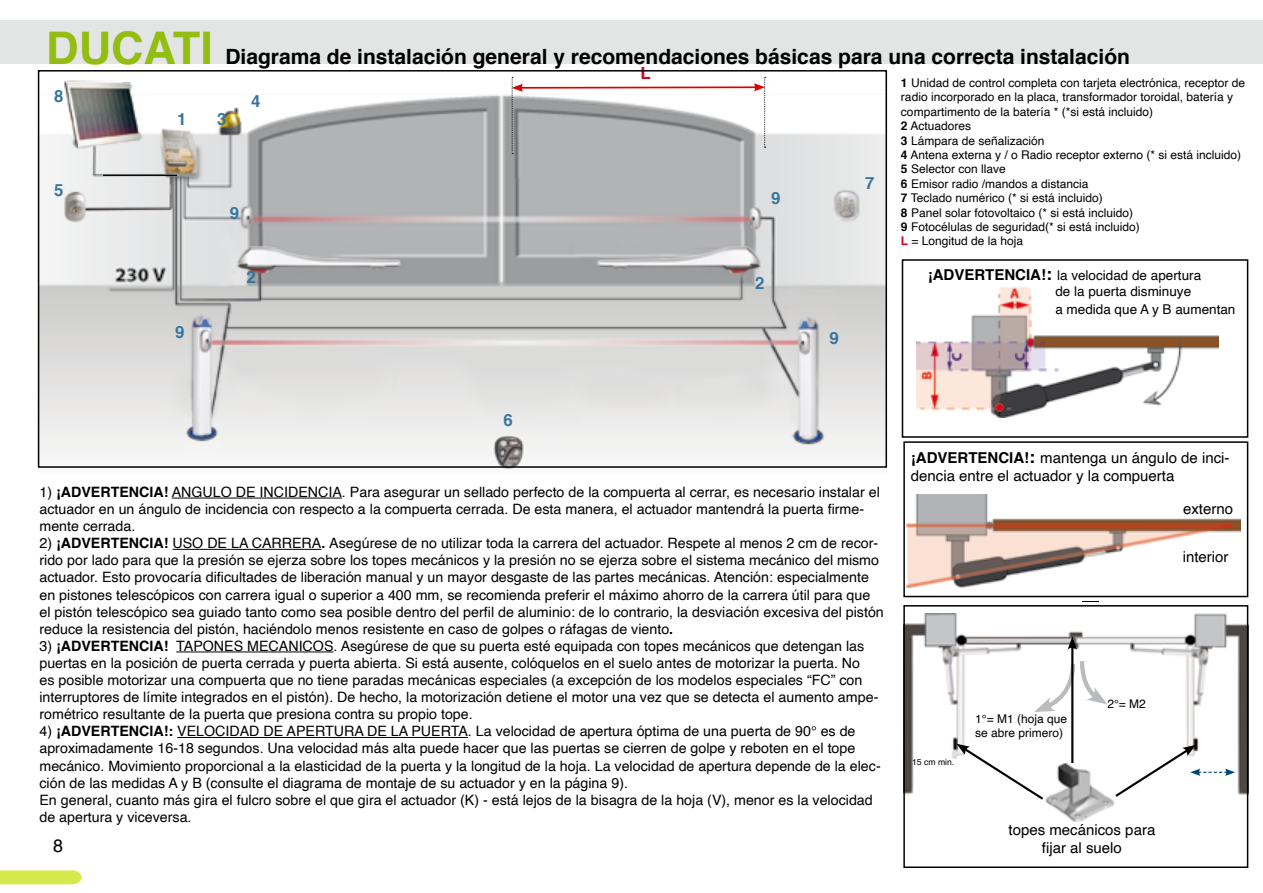
<style>
.page{position:relative;width:1263px;height:893px;background:#fff}
.page>*{position:absolute;margin:0;border:0;box-sizing:border-box;transform-origin:0 0}
.t1{font:700 21px "Helvetica";color:#000}
.t2{font:18px "Helvetica";color:#000}
.t3{font:700 16.8px "Helvetica";color:#3775a1}
.t4{font:700 16.8px "Helvetica";color:#cd071e}
.t5{font:15px/18px "Helvetica";color:#000}
.t6{font:14.25px/17.1px "Helvetica";color:#000}
.t7{font:13.5px/16.2px "Helvetica";color:#000}
.t8{font:12px/14.4px "Helvetica";color:#000}
.t9{font:8.7px "Helvetica";color:#000}
.s1{font-size:45px;color:#92bd11}
.s2{font-weight:700}
.s3{font-weight:700;color:#cd071e}
.s4{font-weight:700;font-size:15px}
.s5{font-weight:700;font-size:18px}
</style>
<div class="page">
<div style="left:0;top:21px;width:1263px;height:43px;background:#e3e4e4"></div>
<svg style="left:0;top:870px;width:82px;height:14px"></svg>
<img style="left:41px;top:77px;width:843px;height:393px">
<svg style="left:512px;top:77px;width:254px;height:77px"></svg>
<hr style="left:103px;top:175px;width:74px;height:1px;background:#000">
<hr style="left:172px;top:498px;width:170px;height:1px;background:#000">
<hr style="left:172px;top:549px;width:149px;height:1px;background:#000">
<hr style="left:176px;top:652px;width:157px;height:1px;background:#000">
<hr style="left:177px;top:737px;width:291px;height:1px;background:#000">
<div style="left:38px;top:70px;width:849px;height:398px;border:2px solid #000"></div>
<img style="left:907px;top:494px;width:334px;height:94px">
<div style="left:903px;top:441px;width:345px;height:156px;border:2px solid #000"></div>
<img style="left:906px;top:614px;width:339px;height:181px">
<svg style="left:1034px;top:657px;width:73px;height:56px"></svg>
<hr style="left:1071px;top:646px;width:2px;height:151px;background:#000">
<svg style="left:1067px;top:636px;width:10px;height:13px"></svg>
<img style="left:1045px;top:764px;width:70px;height:57px">
<svg style="left:1113px;top:745px;width:122px;height:54px"></svg>
<svg style="left:916px;top:736px;width:129px;height:64px"></svg>
<div style="left:903px;top:605px;width:345px;height:263px;border:2px solid #000"></div>
<img style="left:916px;top:287px;width:302px;height:131px">
<h1 class="t1" style="left:46px;top:40px;width:1085px"><span class="s1">DUCATI</span> Diagrama de instalación general y recomendaciones básicas para una correcta instalación</h1>
<p class="t4" style="left:640px;top:60px;width:12px">L</p>
<p class="t3" style="left:177px;top:105px;width:11px">1</p>
<p class="t3" style="left:217px;top:105px;width:11px">3</p>
<p class="t8" style="left:901px;top:76px;width:346px"><span class="s2">1</span> Unidad de control completa con tarjeta electrónica, receptor de radio incorporado en la placa, transformador toroidal, batería y compartimento de la batería * (*si está incluido)<br><span class="s2">2</span> Actuadores<br><span class="s2">3</span> Lámpara de señalización<br><span class="s2">4</span> Antena externa y / o Radio receptor externo (* si está incluido)<br><span class="s2">5</span> Selector con llave<br><span class="s2">6</span> Emisor radio /mandos a distancia<br><span class="s2">7</span> Teclado numérico (* si está incluido)<br><span class="s2">8</span> Panel solar fotovoltaico (* si está incluido)<br><span class="s2">9</span> Fotocélulas de seguridad(* si está incluido)<br><span class="s3">L</span> = Longitud de la hoja</p>
<p class="t7" style="left:1055px;top:268px;width:147px;text-indent:-128px"><span class="s4">¡ADVERTENCIA!</span><span class="s5">:</span> la velocidad de apertura de la puerta disminuye</p>
<p class="t7" style="left:1055px;top:302px;width:182px">a medida que A y B aumentan</p>
<p class="t3" style="left:54px;top:82px;width:11px">8</p>
<p class="t3" style="left:251px;top:87px;width:11px">4</p>
<p class="t3" style="left:865px;top:170px;width:11px">7</p>
<p class="t3" style="left:54px;top:176px;width:11px">5</p>
<p class="t3" style="left:771px;top:185px;width:11px">9</p>
<p class="t3" style="left:230px;top:200px;width:11px">9</p>
<p class="t3" style="left:246px;top:263px;width:11px">2</p>
<p class="t3" style="left:755px;top:269px;width:11px">2</p>
<p class="t3" style="left:175px;top:318px;width:11px">9</p>
<p class="t3" style="left:504px;top:406px;width:11px">6</p>
<p class="t3" style="left:829px;top:324px;width:11px">9</p>
<p class="t6" style="left:39px;top:484px;width:842px">1) <span class="s2">¡ADVERTENCIA!</span> ANGULO DE INCIDENCIA. Para asegurar un sellado perfecto de la compuerta al cerrar, es necesario instalar el actuador en un ángulo de incidencia con respecto a la compuerta cerrada. De esta manera, el actuador mantendrá la puerta firme&shy;mente cerrada.</p>
<p class="t6" style="left:39px;top:535px;width:846px">2) <span class="s2">¡ADVERTENCIA!</span> USO DE LA CARRERA<span class="s2">.</span> Asegúrese de no utilizar toda la carrera del actuador. Respete al menos 2 cm de recor&shy;rido por lado para que la presión se ejerza sobre los topes mecánicos y la presión no se ejerza sobre el sistema mecánico del mismo actuador. Esto provocaría dificultades de liberación manual y un mayor desgaste de las partes mecánicas. Atención: especialmente en pistones telescópicos con carrera igual o superior a 400 mm, se recomienda preferir el máximo ahorro de la carrera útil para que el pistón telescópico sea guiado tanto como sea posible dentro del perfil de aluminio: de lo contrario, la desviación excesiva del pistón reduce la resistencia del pistón, haciéndolo menos resistente en caso de golpes o ráfagas de viento<span class="s2">.</span></p>
<p class="t6" style="left:39px;top:638px;width:840px">3) <span class="s2">¡ADVERTENCIA!</span> TAPONES MECANICOS. Asegúrese de que su puerta esté equipada con topes mecánicos que detengan las puertas en la posición de puerta cerrada y puerta abierta. Si está ausente, colóquelos en el suelo antes de motorizar la puerta. No es posible motorizar una compuerta que no tiene paradas mecánicas especiales (a excepción de los modelos especiales “FC” con interruptores de límite integrados en el pistón). De hecho, la motorización detiene el motor una vez que se detecta el aumento ampe&shy;rométrico resultante de la puerta que presiona contra su propio tope.</p>
<p class="t6" style="left:39px;top:723px;width:843px">4) <span class="s2">¡ADVERTENCIA!:</span> VELOCIDAD DE APERTURA DE LA PUERTA. La velocidad de apertura óptima de una puerta de 90° es de aproximadamente 16-18 segundos. Una velocidad más alta puede hacer que las puertas se cierren de golpe y reboten en el tope mecánico. Movimiento proporcional a la elasticidad de la puerta y la longitud de la hoja. La velocidad de apertura depende de la elec&shy;ción de las medidas A y B (consulte el diagrama de montaje de su actuador y en la página 9).<br>En general, cuanto más gira el fulcro sobre el que gira el actuador (K) - está lejos de la bisagra de la hoja (V), menor es la velocidad de apertura y viceversa.</p>
<p class="t2" style="left:53px;top:832px;width:12px">8</p>
<p class="t5" style="left:911px;top:450px;width:320px"><span class="s2">¡ADVERTENCIA!</span><span class="s5">:</span> mantenga un ángulo de inci&shy;dencia entre el actuador y la compuerta</p>
<p class="t5" style="left:1183px;top:500px;width:52px">externo</p>
<p class="t5" style="left:1183px;top:548px;width:47px">interior</p>
<p class="t9" style="left:912px;top:755px;width:44px">15 cm min.</p>
<p class="t8" style="left:975px;top:712px;width:93px">1°= M1 (hoja que se abre primero)</p>
<p class="t8" style="left:1107px;top:697px;width:40px">2°= M2</p>
<p class="t5" style="left:1008px;top:821px;width:148px;text-align:center">topes mecánicos para fijar al suelo</p>
</div>
